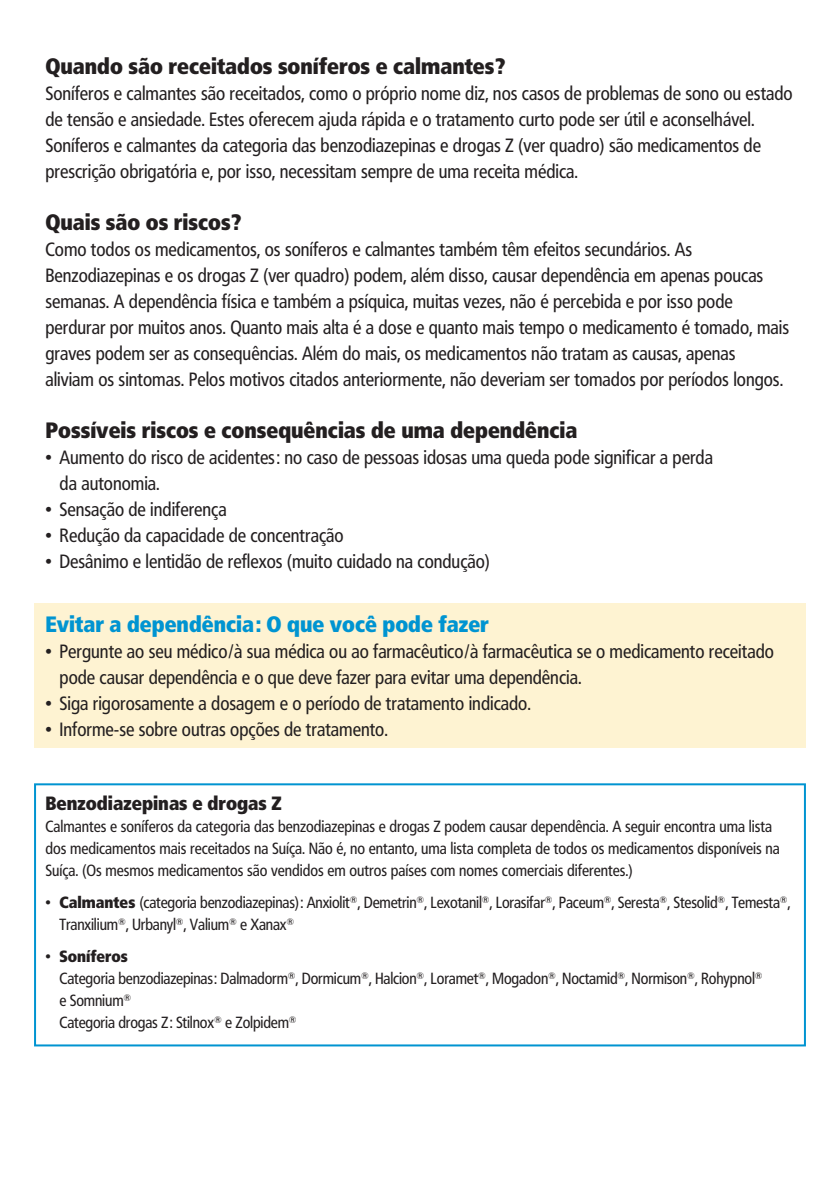
<style>
.page{position:relative;width:840px;height:1191px;background:#fff}
.page>*{position:absolute;margin:0;border:0;box-sizing:border-box;transform-origin:0 0}
.t1{font:800 22px "Frutiger Condensed BQ";color:#231f20}
.t2{font:800 22px "Frutiger Condensed BQ";color:#0094d1}
.t3{font:19px/26px "Frutiger Condensed BQ";color:#231f20}
.t4{font:800 19px "Frutiger Condensed BQ";color:#231f20}
.t5{font:16px/22px "Frutiger Condensed BQ";color:#231f20}
.s1{font-weight:800}
</style>
<div class="page">
<div style="left:34px;top:603px;width:771px;height:144px;background:#fef3d2"></div>
<div style="left:34px;top:783px;width:771px;height:263px;border:2px solid #0094d1"></div>
<p class="t1" style="left:45px;top:52px;width:461px">Quando são receitados soníferos e calmantes?</p>
<p class="t3" style="left:45px;top:80px;width:748px">Soníferos e calmantes são receitados, como o próprio nome diz, nos casos de problemas de sono ou estado de tensão e ansiedade. Estes oferecem ajuda rápida e o tratamento curto pode ser útil e aconselhável.<br>Soníferos e calmantes da categoria das benzodiazepinas e drogas Z (ver quadro) são medicamentos de prescrição obrigatória e, por isso, necessitam sempre de uma receita médica.</p>
<p class="t1" style="left:45px;top:208px;width:198px">Quais são os riscos?</p>
<p class="t3" style="left:45px;top:236px;width:744px">Como todos os medicamentos, os soníferos e calmantes também têm efeitos secundários. As Benzodiazepinas e os drogas Z (ver quadro) podem, além disso, causar dependência em apenas poucas semanas. A dependência física e também a psíquica, muitas vezes, não é percebida e por isso pode perdurar por muitos anos. Quanto mais alta é a dose e quanto mais tempo o medicamento é tomado, mais graves podem ser as consequências. Além do mais, os medicamentos não tratam as causas, apenas<br>aliviam os sintomas. Pelos motivos citados anteriormente, não deveriam ser tomados por períodos longos.</p>
<p class="t1" style="left:45px;top:416px;width:533px">Possíveis riscos e consequências de uma dependência</p>
<p class="t3" style="left:60px;top:444px;width:654px;text-indent:-14px">• Aumento do risco de acidentes: no caso de pessoas idosas uma queda pode significar a perda da autonomia.</p>
<p class="t3" style="left:45px;top:496px;width:183px">• Sensação de indiferença</p>
<p class="t3" style="left:45px;top:522px;width:299px">• Redução da capacidade de concentração</p>
<p class="t3" style="left:45px;top:548px;width:446px">• Desânimo e lentidão de reflexos (muito cuidado na condução)</p>
<p class="t2" style="left:45px;top:610px;width:445px">Evitar a dependência: O que você pode fazer</p>
<p class="t3" style="left:60px;top:638px;width:715px;text-indent:-14px">• Pergunte ao seu médico/à sua médica ou ao farmacêutico/à farmacêutica se o medicamento receitado pode causar dependência e o que deve fazer para evitar uma dependência.</p>
<p class="t3" style="left:45px;top:690px;width:486px">• Siga rigorosamente a dosagem e o período de tratamento indicado.</p>
<p class="t3" style="left:45px;top:716px;width:344px">• Informe-se sobre outras opções de tratamento.</p>
<p class="t4" style="left:45px;top:791px;width:238px">Benzodiazepinas e drogas Z</p>
<p class="t5" style="left:45px;top:815px;width:735px">Calmantes e soníferos da categoria das benzodiazepinas e drogas Z podem causar dependência. A seguir encontra uma lista dos medicamentos mais receitados na Suíça. Não é, no entanto, uma lista completa de todos os medicamentos disponíveis na<br>Suíça. (Os mesmos medicamentos são vendidos em outros países com nomes comerciais diferentes.)</p>
<p class="t5" style="left:60px;top:891px;width:732px;text-indent:-14px">• <span class="s1">Calmantes</span> (categoria benzodiazepinas): Anxiolit<sup>®</sup>, Demetrin<sup>®</sup>, Lexotanil<sup>®</sup>, Lorasifar<sup>®</sup>, Paceum<sup>®</sup>, Seresta<sup>®</sup>, Stesolid<sup>®</sup>, Temesta<sup>®</sup>,<br>Tranxilium<sup>®</sup>, Urbanyl<sup>®</sup>, Valium<sup>®</sup> e Xanax<sup>®</sup></p>
<p class="t5" style="left:60px;top:945px;width:704px;text-indent:-14px">• <span class="s1">Soníferos<br></span>Categoria benzodiazepinas: Dalmadorm<sup>®</sup>, Dormicum<sup>®</sup>, Halcion<sup>®</sup>, Loramet<sup>®</sup>, Mogadon<sup>®</sup>, Noctamid<sup>®</sup>, Normison<sup>®</sup>, Rohypnol<sup>® </sup>e Somnium<sup>®<br></sup>Categoria drogas Z: Stilnox<sup>®</sup> e Zolpidem<sup>®</sup></p>
</div>
